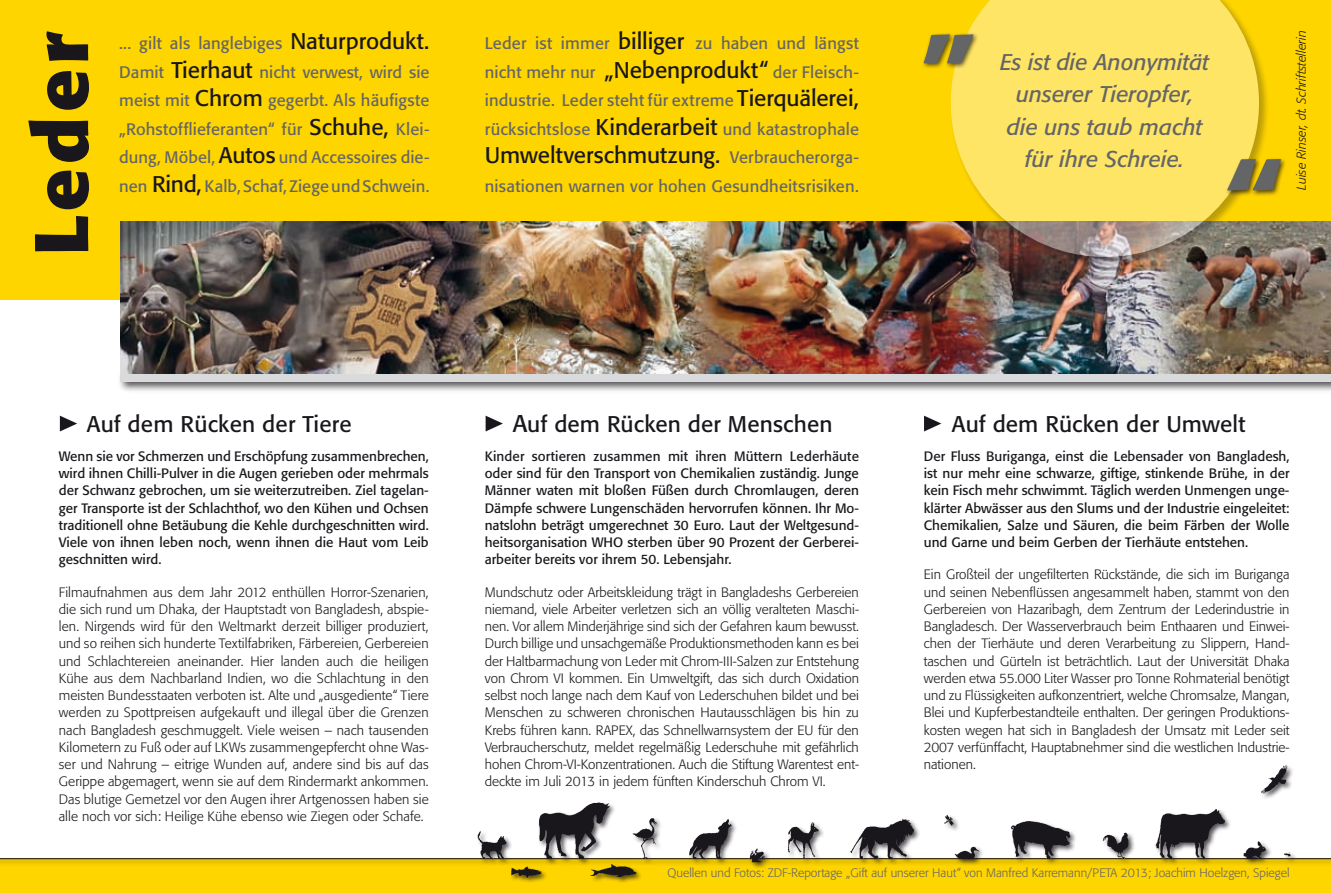
<style>
.page{position:relative;width:1331px;height:893px;background:#fff}
.page>*{position:absolute;margin:0;border:0;box-sizing:border-box;transform-origin:0 0}
.t1{font:500 120px "Formata";color:#646567}
.t2{font:500 111px "Formata";color:#646567}
.t3{font:700 75px "Formata";letter-spacing:.07em;color:#1a171c}
.t4{font:22.5px "Formata";letter-spacing:.01em;color:#1a171c}
.t5{font:italic 22.5px/32.2px "Formata";color:#646567;text-align:center}
.t6{font:16.5px/28.5px "Formata";letter-spacing:.01em;color:#646567;text-align:justify}
.t7{font:300 13.5px/17.2px "Formata";color:#1a171c;text-align:justify}
.t8{font:13.5px/17.2px "Formata";color:#1a171c;text-align:justify}
.t9{font:italic 300 12.75px "Formata";color:#1a171c}
.t10{font:300 12.15px "Formata";color:#646567}
.s1{font-size:22.5px;color:#1a171c}
.s2{font-size:16.5px;color:#646567}
.s3{font-size:24px}
</style>
<div class="page">
<div style="left:0;top:858px;width:1331px;height:35px;background:#ffd500"></div>
<div style="left:0;top:0;width:1331px;height:300px;background:#ffd500"></div>
<img style="left:0;top:765px;width:1331px;height:118px">
<div style="left:117px;top:368px;width:1214px;height:26px;background:#1a171c;opacity:.75"></div>
<div style="left:120px;top:371px;width:1211px;height:11px;background:#d9dadb"></div>
<img style="left:120px;top:221px;width:1211px;height:152px">
<div style="left:949px;top:0;width:321px;height:268px;background:#1a171c;opacity:.75"></div>
<svg style="left:951px;top:0;width:308px;height:257px;background:#edd35f"></svg>
<div style="left:922px;top:32px;width:58px;height:38px;background:#1a171c;opacity:.75"></div>
<div style="left:1225px;top:157px;width:63px;height:40px;background:#1a171c;opacity:.75"></div>
<svg style="left:486px;top:416px;width:17px;height:15px"></svg>
<svg style="left:924px;top:416px;width:17px;height:15px"></svg>
<svg style="left:60px;top:416px;width:17px;height:15px"></svg>
<h3 class="t3" style="left:15px;top:255px;width:226px;rotate:-90deg">Leder</h3>
<p class="t9" style="left:1294px;top:190px;width:162px;rotate:-90deg">Luise Rinser, dt. Schriftstellerin</p>
<p class="t6" style="left:485px;top:29px;width:376px">Leder ist immer <span class="s1">billiger</span> zu haben und längst nicht mehr nur <span class="s1">„Nebenprodukt“</span> der Fleisch&shy;industrie. Leder steht für extreme <span class="s1">Tierquälerei, </span>rücksichtslose <span class="s1">Kinderarbeit</span> und katastrophale</p>
<h3 class="t4" style="left:485px;top:141px;width:376px">Umweltverschmutzung. <span class="s2">Verbraucherorga-</span></h3>
<p class="t6" style="left:485px;top:171px;width:376px">nisationen warnen vor hohen Gesundheitsrisiken.</p>
<p class="t6" style="left:119px;top:29px;width:312px">... gilt als langlebiges <span class="s1">Naturprodukt.<br></span>Damit <span class="s1">Tierhaut</span> nicht verwest, wird sie meist mit <span class="s1">Chrom</span> gegerbt. Als häufigste „Rohstofflieferanten“ für <span class="s1">Schuhe,</span> Klei&shy;dung, Möbel, <span class="s1">Autos</span> und Accessoires die&shy;nen <span class="s1">Rind,</span> Kalb, Schaf, Ziege und Schwein.</p>
<h2 class="t2" style="left:922px;top:-56px;width:55px">„</h2>
<h3 class="t5" style="left:1000px;top:46px;width:211px">Es ist die Anonymität unserer Tieropfer, die uns taub macht für ihre Schreie.</h3>
<h1 class="t1" style="left:1226px;top:135px;width:59px">“</h1>
<h3 class="t4" style="left:87px;top:410px;width:266px">Auf dem Rücken der Tiere</h3>
<p class="t8" style="left:59px;top:447px;width:371px">Wenn sie vor Schmerzen und Erschöpfung zusammenbrechen, wird ihnen Chilli-Pulver in die Augen gerieben oder mehrmals der Schwanz gebrochen, um sie weiterzutreiben. Ziel tagelan&shy;ger Transporte ist der Schlachthof, wo den Kühen und Ochsen traditionell ohne Betäubung die Kehle durchgeschnitten wird.<br>Viele von ihnen leben noch, wenn ihnen die Haut vom Leib geschnitten wird.</p>
<p class="t7" style="left:59px;top:583px;width:371px">Filmaufnahmen aus dem Jahr 2012 enthüllen Horror-Szenarien, die sich rund um Dhaka, der Hauptstadt von Bangladesh, abspie&shy;len. Nirgends wird für den Weltmarkt derzeit billiger produziert, und so reihen sich hunderte Textilfabriken, Färbereien, Gerbereien und Schlachtereien aneinander. Hier landen auch die heiligen Kühe aus dem Nachbarland Indien, wo die Schlachtung in den meisten Bundesstaaten verboten ist. Alte und „ausgediente“ Tiere werden zu Spottpreisen aufgekauft und illegal über die Grenzen nach Bangladesh geschmuggelt. Viele weisen – nach tausenden Kilometern zu Fuß oder auf LKWs zusammengepfercht ohne Was&shy;ser und Nahrung – eitrige Wunden auf, andere sind bis auf das Gerippe abgemagert, wenn sie auf dem Rindermarkt ankommen.<br>Das blutige Gemetzel vor den Augen ihrer Artgenossen haben sie alle noch vor sich: Heilige Kühe ebenso wie Ziegen oder Schafe.</p>
<h3 class="t4" style="left:513px;top:410px;width:321px"><span class="s3">A</span>uf dem Rücken der Menschen</h3>
<p class="t8" style="left:485px;top:447px;width:376px">Kinder sortieren zusammen mit ihren Müttern Lederhäute oder sind für den Transport von Chemikalien zuständig. Junge Männer waten mit bloßen Füßen durch Chromlaugen, deren Dämpfe schwere Lungenschäden hervorrufen können. Ihr Mo&shy;natslohn beträgt umgerechnet 30 Euro. Laut der Weltgesund&shy;heitsorganisation WHO sterben über 90 Prozent der Gerberei&shy;arbeiter bereits vor ihrem 50. Lebensjahr.</p>
<p class="t7" style="left:485px;top:583px;width:376px">Mundschutz oder Arbeitskleidung trägt in Bangladeshs Gerbereien niemand, viele Arbeiter verletzen sich an völlig veralteten Maschi&shy;nen. Vor allem Minderjährige sind sich der Gefahren kaum bewusst.<br>Durch billige und unsachgemäße Produktionsmethoden kann es bei der Haltbarmachung von Leder mit Chrom-III-Salzen zur Entstehung von Chrom VI kommen. Ein Umweltgift, das sich durch Oxidation selbst noch lange nach dem Kauf von Lederschuhen bildet und bei Menschen zu schweren chronischen Hautausschlägen bis hin zu Krebs führen kann. RAPEX, das Schnellwarnsystem der EU für den Verbraucherschutz, meldet regelmäßig Lederschuhe mit gefährlich hohen Chrom-VI-Konzentrationen. Auch die Stiftung Warentest ent&shy;deckte im Juli 2013 in jedem fünften Kinderschuh Chrom VI.</p>
<h3 class="t4" style="left:952px;top:410px;width:295px">Auf dem Rücken der Umwelt</h3>
<p class="t8" style="left:924px;top:447px;width:367px">Der Fluss Buriganga, einst die Lebensader von Bangladesh, ist nur mehr eine schwarze, giftige, stinkende Brühe, in der kein Fisch mehr schwimmt. Täglich werden Unmengen unge&shy;klärter Abwässer aus den Slums und der Industrie eingeleitet:<br>Chemikalien, Salze und Säuren, die beim Färben der Wolle und Garne und beim Gerben der Tierhäute entstehen.</p>
<p class="t7" style="left:924px;top:566px;width:367px">Ein Großteil der ungefilterten Rückstände, die sich im Buriganga und seinen Nebenflüssen angesammelt haben, stammt von den Gerbereien von Hazaribagh, dem Zentrum der Lederindustrie in Bangladesch. Der Wasserverbrauch beim Enthaaren und Einwei&shy;chen der Tierhäute und deren Verarbeitung zu Slippern, Hand&shy;taschen und Gürteln ist beträchtlich. Laut der Universität Dhaka werden etwa 55.000 Liter Wasser pro Tonne Rohmaterial benötigt und zu Flüssigkeiten aufkonzentriert, welche Chromsalze, Mangan, Blei und Kupferbestandteile enthalten. Der geringen Produktions&shy;kosten wegen hat sich in Bangladesh der Umsatz mit Leder seit 2007 verfünffacht, Hauptabnehmer sind die westlichen Industrie&shy;nationen.</p>
<p class="t10" style="left:668px;top:865px;width:623px">Quellen und Fotos: ZDF-Reportage „Gift auf unserer Haut“ von Manfred Karremann/PETA 2013; Joachim Hoelzgen, Spiegel</p>
</div>
